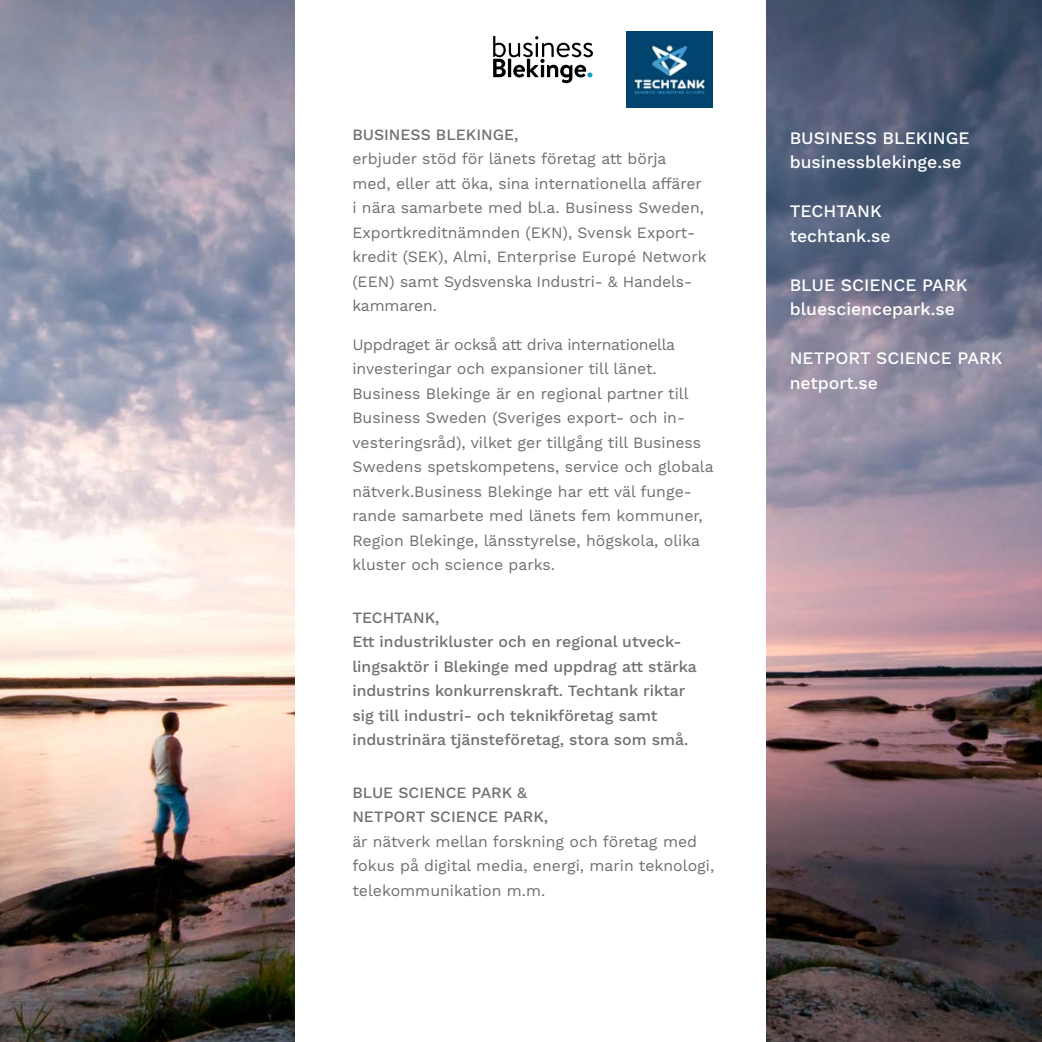
<style>
.page{position:relative;width:1042px;height:1042px;background:#fff}
.page>*{position:absolute;margin:0;border:0;box-sizing:border-box;transform-origin:0 0}
.t1{font:500 17.5px/24.5px "Work Sans";color:#fff}
.t2{font:15.75px/24.5px "Work Sans";color:#706f6f}
.t3{font:500 15.75px/24.5px "Work Sans";color:#706f6f}
.s1{font-weight:500}
</style>
<div class="page">
<img style="left:0;top:0;width:1042px;height:1042px">
<div style="left:295px;top:0;width:470px;height:1042px;background:#fff"></div>
<img style="left:626px;top:31px;width:86px;height:77px">
<svg style="left:493px;top:36px;width:100px;height:47px"></svg>
<p class="t2" style="left:352px;top:123px;width:356px"><span class="s1">BUSINESS BLEKINGE,<br></span>erbjuder stöd för länets företag att börja med, eller att öka, sina internationella affärer i nära samarbete med bl.a. Business Sweden, Exportkreditnämnden (EKN), Svensk Export&shy;kredit (SEK), Almi, Enterprise Europé Network (EEN) samt Sydsvenska Industri- &amp; Handels&shy;kammaren.</p>
<p class="t2" style="left:352px;top:333px;width:363px">Uppdraget är också att driva internationella investeringar och expansioner till länet.<br>Business Blekinge är en regional partner till Business Sweden (Sveriges export- och in&shy;vesteringsråd), vilket ger tillgång till Business Swedens spetskompetens, service och globala nätverk.Business Blekinge har ett väl funge&shy;rande samarbete med länets fem kommuner, Region Blekinge, länsstyrelse, högskola, olika kluster och science parks.</p>
<p class="t3" style="left:352px;top:606px;width:346px">TECHTANK,<br>Ett industrikluster och en regional utveck&shy;lingsaktör i Blekinge med uppdrag att stärka industrins konkurrenskraft. Techtank riktar sig till industri- och teknikföretag samt industrinära tjänsteföretag, stora som små.</p>
<p class="t2" style="left:352px;top:781px;width:363px"><span class="s1">BLUE SCIENCE PARK &amp;<br>NETPORT SCIENCE PARK,<br></span>är nätverk mellan forskning och företag med fokus på digital media, energi, marin teknologi, telekommunikation m.m.</p>
<p class="t1" style="left:790px;top:126px;width:181px">BUSINESS BLEKINGE businessblekinge.se</p>
<p class="t1" style="left:790px;top:200px;width:102px">TECHTANK techtank.se</p>
<p class="t1" style="left:790px;top:273px;width:179px">BLUE SCIENCE PARK bluesciencepark.se</p>
<p class="t1" style="left:790px;top:347px;width:214px">NETPORT SCIENCE PARK netport.se</p>
</div>
